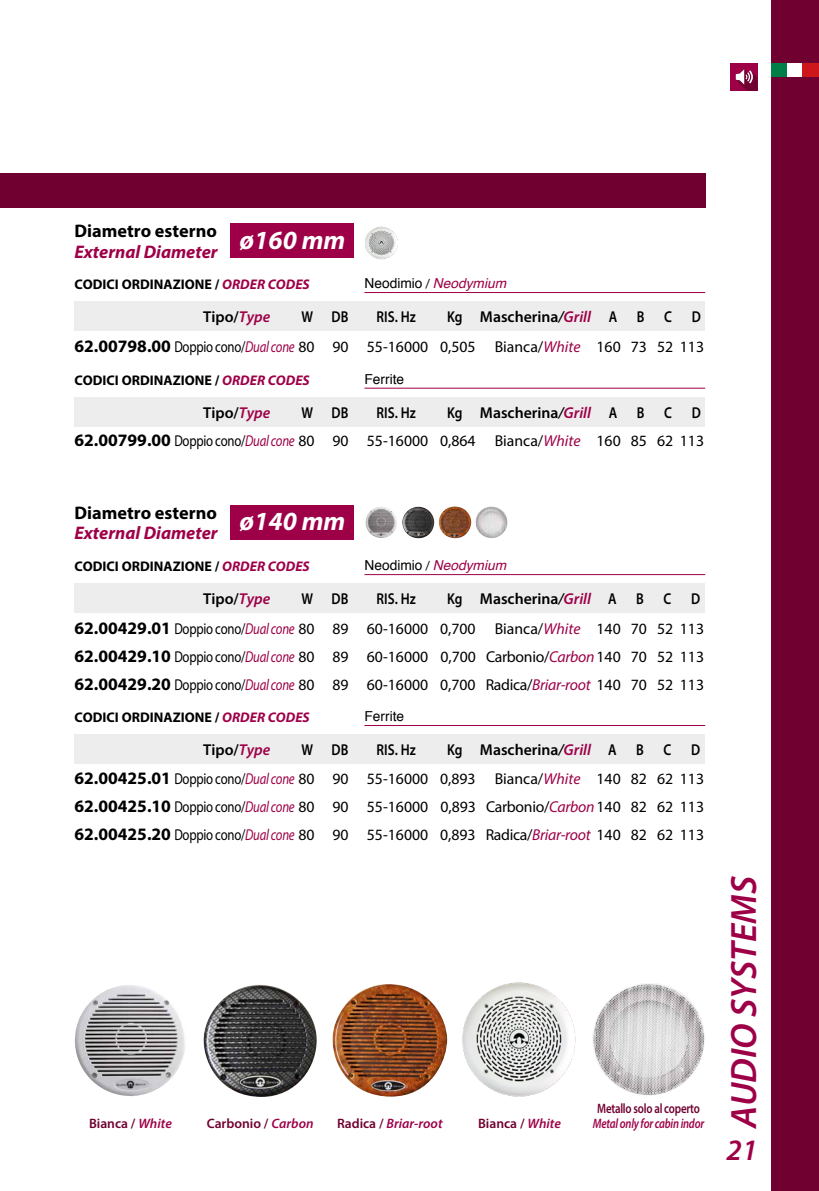
<style>
.page{position:relative;width:819px;height:1191px;background:#fff}
.page>*{position:absolute;margin:0;border:0;box-sizing:border-box;transform-origin:0 0}
.t1{font:italic 600 36.75px "Myriad Pro";color:#9e0048}
.t2{font:italic 600 29.75px "Myriad Pro";color:#9e0048}
.t3{font:italic 700 26.25px "Myriad Pro";color:#fff}
.t4{font:italic 700 18.2px "Myriad Pro";color:#9e0048}
.t5{font:700 18.2px "Myriad Pro";color:#000}
.t6{font:15.75px/28px "Myriad Pro";color:#000;text-align:justify;scale:.81 1}
.t7{font:600 15.75px "Myriad Pro";color:#000}
.t8{font:600 15.75px "Myriad Pro";color:#000;scale:.85 1}
.t9{font:700 14px "Myriad Pro";color:#000}
.t10{font:italic 13.83px "Helvetica";color:#9e0048}
.t11{font:13.83px "Helvetica";color:#000}
.t12{font:600 13.65px "Myriad Pro";color:#700030}
.t13{font:italic 600 13.65px "Myriad Pro";letter-spacing:-.02em;color:#9e0048;scale:.8 1}
.t14{font:600 13.65px "Myriad Pro";letter-spacing:-.02em;color:#700030;scale:.8 1}
.t15{font:italic 600 13.65px "Myriad Pro";color:#9e0048}
.s1{font-style:italic;color:#9e0048}
.s2{font-style:normal;color:#000}
.s3{font-family:"Myriad Pro";font-style:normal;font-size:13.3px;color:#000}
.s4{font-style:italic}
.s5{font-weight:700;font-size:17.5px}
.s6{font-style:normal;color:#700030}
</style>
<div class="page">
<div style="left:0;top:174px;width:705px;height:34px;background:#700030"></div>
<div style="left:74px;top:301px;width:631px;height:30px;background:#ededed"></div>
<div style="left:74px;top:397px;width:631px;height:29px;background:#ededed"></div>
<div style="left:74px;top:734px;width:631px;height:29px;background:#ededed"></div>
<div style="left:74px;top:583px;width:631px;height:30px;background:#ededed"></div>
<img style="left:365px;top:226px;width:32px;height:34px">
<div style="left:231px;top:505px;width:123px;height:35px;background:#9e0048"></div>
<div style="left:231px;top:223px;width:123px;height:35px;background:#9e0048"></div>
<img style="left:75px;top:985px;width:81px;height:111px">
<img style="left:365px;top:507px;width:24px;height:31px">
<img style="left:203px;top:985px;width:114px;height:112px">
<img style="left:402px;top:506px;width:32px;height:32px">
<img style="left:332px;top:984px;width:115px;height:113px">
<img style="left:438px;top:506px;width:33px;height:32px">
<hr style="left:364px;top:574px;width:341px;height:1px;background:#9e0048">
<hr style="left:364px;top:292px;width:341px;height:1px;background:#9e0048">
<hr style="left:364px;top:388px;width:341px;height:1px;background:#9e0048">
<hr style="left:364px;top:725px;width:341px;height:1px;background:#9e0048">
<img style="left:463px;top:982px;width:113px;height:115px">
<img style="left:592px;top:983px;width:98px;height:112px">
<img style="left:475px;top:506px;width:26px;height:32px">
<div style="left:771px;top:0;width:48px;height:1191px;background:#700030"></div>
<div style="left:729px;top:63px;width:28px;height:28px;background:#9e0048"></div>
<svg style="left:735px;top:69px;width:22px;height:22px"></svg>
<div style="left:801px;top:63px;width:18px;height:14px;background:#cd171a"></div>
<div style="left:786px;top:63px;width:15px;height:14px;background:#fff"></div>
<div style="left:771px;top:63px;width:15px;height:14px;background:#007e48"></div>
<p class="t5" style="left:74px;top:219px;width:144px">Diametro esterno</p>
<p class="t4" style="left:74px;top:240px;width:145px">External Diameter</p>
<h3 class="t3" style="left:239px;top:223px;width:107px">ø160 mm</h3>
<p class="t9" style="left:74px;top:275px;width:237px">CODICI ORDINAZIONE / <span class="s1">ORDER CODES</span></p>
<p class="t7" style="left:203px;top:306px;width:69px">Tipo/<span class="s1">Type</span></p>
<p class="t8" style="left:301px;top:306px;width:15px">W</p>
<p class="t8" style="left:331px;top:306px;width:21px">DB</p>
<p class="t10" style="left:364px;top:273px;width:143px"><span class="s2">Neodimio</span> <span class="s3">/</span> Neodymium</p>
<p class="t8" style="left:376px;top:306px;width:47px">RIS. Hz</p>
<p class="t8" style="left:447px;top:306px;width:20px">Kg</p>
<p class="t7" style="left:480px;top:306px;width:113px">Mascherina<span class="s4">/</span><span class="s1">Grill</span></p>
<p class="t8" style="left:608px;top:306px;width:110px">A B C D</p>
<p class="t6" style="left:74px;top:332px;width:778px"><span class="s5">62.00798.00</span> Doppio cono/<span class="s1">Dual cone</span> 80 90 55-16000 0,505 Bianca/<span class="s1">White</span> 160 73 52 113</p>
<p class="t9" style="left:74px;top:371px;width:237px">CODICI ORDINAZIONE / <span class="s1">ORDER CODES</span></p>
<p class="t11" style="left:364px;top:368px;width:41px">Ferrite</p>
<p class="t7" style="left:203px;top:402px;width:69px">Tipo/<span class="s1">Type</span></p>
<p class="t8" style="left:301px;top:402px;width:15px">W</p>
<p class="t8" style="left:331px;top:402px;width:21px">DB</p>
<p class="t8" style="left:376px;top:402px;width:47px">RIS. Hz</p>
<p class="t8" style="left:447px;top:402px;width:20px">Kg</p>
<p class="t7" style="left:480px;top:402px;width:113px">Mascherina<span class="s4">/</span><span class="s1">Grill</span></p>
<p class="t8" style="left:608px;top:402px;width:110px">A B C D</p>
<p class="t6" style="left:74px;top:426px;width:778px"><span class="s5">62.00799.00</span> Doppio cono/<span class="s1">Dual cone</span> 80 90 55-16000 0,864 Bianca/<span class="s1">White</span> 160 85 62 113</p>
<p class="t5" style="left:74px;top:500px;width:144px">Diametro esterno</p>
<p class="t4" style="left:74px;top:521px;width:145px">External Diameter</p>
<h3 class="t3" style="left:239px;top:504px;width:107px">ø140 mm</h3>
<p class="t9" style="left:74px;top:557px;width:237px">CODICI ORDINAZIONE / <span class="s1">ORDER CODES</span></p>
<p class="t7" style="left:203px;top:588px;width:69px">Tipo/<span class="s1">Type</span></p>
<p class="t8" style="left:301px;top:588px;width:15px">W</p>
<p class="t8" style="left:331px;top:588px;width:21px">DB</p>
<p class="t10" style="left:364px;top:555px;width:143px"><span class="s2">Neodimio</span> <span class="s3">/</span> Neodymium</p>
<p class="t8" style="left:376px;top:588px;width:47px">RIS. Hz</p>
<p class="t8" style="left:447px;top:588px;width:20px">Kg</p>
<p class="t7" style="left:480px;top:588px;width:113px">Mascherina<span class="s4">/</span><span class="s1">Grill</span></p>
<p class="t8" style="left:608px;top:588px;width:110px">A B C D</p>
<p class="t6" style="left:74px;top:614px;width:778px"><span class="s5">62.00429.01</span> Doppio cono/<span class="s1">Dual cone</span> 80 89 60-16000 0,700 Bianca/<span class="s1">White</span> 140 70 52 113<br><span class="s5">62.00429.10</span> Doppio cono/<span class="s1">Dual cone</span> 80 89 60-16000 0,700 Carbonio/<span class="s1">Carbon</span>140 70 52 113<br><span class="s5">62.00429.20</span> Doppio cono/<span class="s1">Dual cone</span> 80 89 60-16000 0,700 Radica/<span class="s1">Briar-root</span> 140 70 52 113</p>
<p class="t9" style="left:74px;top:708px;width:237px">CODICI ORDINAZIONE / <span class="s1">ORDER CODES</span></p>
<p class="t11" style="left:364px;top:706px;width:41px">Ferrite</p>
<p class="t7" style="left:203px;top:739px;width:69px">Tipo/<span class="s1">Type</span></p>
<p class="t8" style="left:301px;top:739px;width:15px">W</p>
<p class="t8" style="left:331px;top:739px;width:21px">DB</p>
<p class="t8" style="left:376px;top:739px;width:47px">RIS. Hz</p>
<p class="t8" style="left:447px;top:739px;width:20px">Kg</p>
<p class="t7" style="left:480px;top:739px;width:113px">Mascherina<span class="s4">/</span><span class="s1">Grill</span></p>
<p class="t8" style="left:608px;top:739px;width:110px">A B C D</p>
<p class="t6" style="left:74px;top:764px;width:778px"><span class="s5">62.00425.01</span> Doppio cono/<span class="s1">Dual cone</span> 80 90 55-16000 0,893 Bianca/<span class="s1">White</span> 140 82 62 113<br><span class="s5">62.00425.10</span> Doppio cono/<span class="s1">Dual cone</span> 80 90 55-16000 0,893 Carbonio/<span class="s1">Carbon</span>140 82 62 113<br><span class="s5">62.00425.20</span> Doppio cono/<span class="s1">Dual cone</span> 80 90 55-16000 0,893 Radica/<span class="s1">Briar-root</span> 140 82 62 113</p>
<p class="t12" style="left:89px;top:1114px;width:84px">Bianca / <span class="s1">White</span></p>
<p class="t12" style="left:207px;top:1114px;width:108px">Carbonio / <span class="s1">Carbon</span></p>
<p class="t15" style="left:337px;top:1114px;width:107px"><span class="s6">Radica /</span> Briar-root</p>
<p class="t12" style="left:478px;top:1114px;width:84px">Bianca / <span class="s1">White</span></p>
<p class="t14" style="left:597px;top:1099px;width:130px">Metallo solo al coperto</p>
<p class="t13" style="left:593px;top:1114px;width:140px">Metal only for cabin indor</p>
<h1 class="t1" style="left:720px;top:1128px;width:253px;rotate:-90deg">AUDIO SYSTEMS</h1>
<h2 class="t2" style="left:726px;top:1131px;width:32px">21</h2>
</div>
